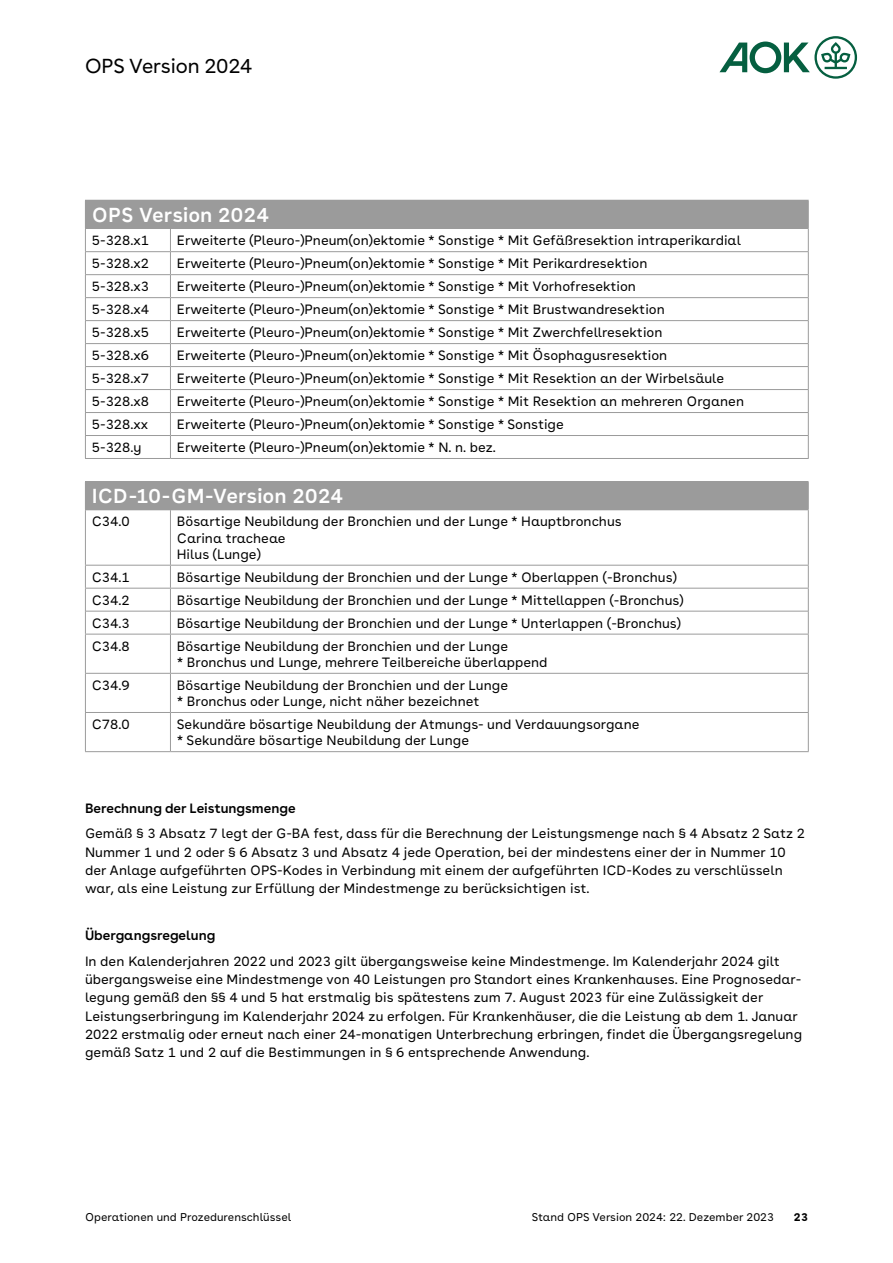
<style>
.page{position:relative;width:893px;height:1263px;background:#fff}
.page>*{position:absolute;margin:0;border:0;box-sizing:border-box;transform-origin:0 0}
.P_-_OPS_Tabelle_h1_Kopfzeile_13_5pt{font:600 20.25px "AOK Buenos Aires Text";letter-spacing:.01em;color:#fff}
.t1{font:20.25px "AOK Buenos Aires";color:#000}
.P_-_OPS_Tabelle_copy_9pt_120{font:13.5px/16.2px "AOK Buenos Aires Text";color:#000}
.P_-_copy_9pt_135_oA{font:13.5px/18.1px "AOK Buenos Aires Text";color:#000}
.H4_-_Head_OPS_9pt_135_semibold_2024{font:600 13.5px "AOK Buenos Aires";color:#000}
.t2{font:11.25px "AOK Buenos Aires Text";color:#000}
.t3{font:700 11.25px "AOK Buenos Aires Text";color:#000}
</style>
<div class="page">
<div style="left:85px;top:200px;width:723px;height:28px;background:#9b9b9b"></div>
<hr style="left:85px;top:228px;width:85px;height:1px;background:#9b9b9b">
<hr style="left:170px;top:228px;width:639px;height:1px;background:#9b9b9b">
<hr style="left:170px;top:200px;width:639px;height:1px;background:#9b9b9b">
<svg style="left:85px;top:229px;width:1px;height:229px"></svg>
<svg style="left:170px;top:229px;width:1px;height:229px"></svg>
<svg style="left:808px;top:201px;width:1px;height:257px"></svg>
<hr style="left:85px;top:251px;width:85px;height:1px;background:#9b9b9b">
<hr style="left:170px;top:251px;width:639px;height:1px;background:#9b9b9b">
<hr style="left:85px;top:274px;width:85px;height:1px;background:#9b9b9b">
<hr style="left:170px;top:274px;width:639px;height:1px;background:#9b9b9b">
<hr style="left:85px;top:297px;width:85px;height:1px;background:#9b9b9b">
<hr style="left:170px;top:297px;width:639px;height:1px;background:#9b9b9b">
<hr style="left:85px;top:320px;width:85px;height:1px;background:#9b9b9b">
<hr style="left:170px;top:320px;width:639px;height:1px;background:#9b9b9b">
<hr style="left:85px;top:343px;width:85px;height:1px;background:#9b9b9b">
<hr style="left:170px;top:343px;width:639px;height:1px;background:#9b9b9b">
<hr style="left:85px;top:366px;width:85px;height:1px;background:#9b9b9b">
<hr style="left:170px;top:366px;width:639px;height:1px;background:#9b9b9b">
<hr style="left:85px;top:389px;width:85px;height:1px;background:#9b9b9b">
<hr style="left:170px;top:389px;width:639px;height:1px;background:#9b9b9b">
<hr style="left:85px;top:412px;width:85px;height:1px;background:#9b9b9b">
<hr style="left:170px;top:412px;width:639px;height:1px;background:#9b9b9b">
<hr style="left:85px;top:435px;width:85px;height:1px;background:#9b9b9b">
<hr style="left:170px;top:435px;width:639px;height:1px;background:#9b9b9b">
<hr style="left:85px;top:458px;width:85px;height:1px;background:#9b9b9b">
<hr style="left:170px;top:458px;width:639px;height:1px;background:#9b9b9b">
<div style="left:85px;top:482px;width:723px;height:28px;background:#9b9b9b"></div>
<hr style="left:170px;top:509px;width:639px;height:1px;background:#9b9b9b">
<hr style="left:86px;top:611px;width:84px;height:1px;background:#9b9b9b">
<hr style="left:171px;top:611px;width:637px;height:1px;background:#9b9b9b">
<hr style="left:85px;top:481px;width:85px;height:1px;background:#9b9b9b">
<hr style="left:170px;top:481px;width:639px;height:1px;background:#9b9b9b">
<svg style="left:808px;top:482px;width:1px;height:27px"></svg>
<hr style="left:85px;top:510px;width:1px;height:55px;background:#9b9b9b">
<hr style="left:170px;top:510px;width:1px;height:55px;background:#9b9b9b">
<hr style="left:808px;top:510px;width:1px;height:55px;background:#9b9b9b">
<svg style="left:85px;top:566px;width:1px;height:68px"></svg>
<hr style="left:85px;top:634px;width:1px;height:39px;background:#9b9b9b">
<hr style="left:85px;top:674px;width:1px;height:38px;background:#9b9b9b">
<hr style="left:85px;top:713px;width:1px;height:38px;background:#9b9b9b">
<hr style="left:85px;top:565px;width:85px;height:1px;background:#9b9b9b">
<hr style="left:170px;top:565px;width:639px;height:1px;background:#9b9b9b">
<svg style="left:170px;top:565px;width:1px;height:69px"></svg>
<svg style="left:808px;top:565px;width:1px;height:69px"></svg>
<hr style="left:170px;top:634px;width:1px;height:39px;background:#9b9b9b">
<hr style="left:808px;top:634px;width:1px;height:39px;background:#9b9b9b">
<hr style="left:170px;top:674px;width:1px;height:38px;background:#9b9b9b">
<hr style="left:808px;top:674px;width:1px;height:38px;background:#9b9b9b">
<hr style="left:170px;top:713px;width:1px;height:38px;background:#9b9b9b">
<hr style="left:808px;top:713px;width:1px;height:38px;background:#9b9b9b">
<hr style="left:85px;top:588px;width:85px;height:1px;background:#9b9b9b">
<hr style="left:170px;top:588px;width:639px;height:1px;background:#9b9b9b">
<hr style="left:85px;top:634px;width:85px;height:1px;background:#9b9b9b">
<hr style="left:170px;top:634px;width:639px;height:1px;background:#9b9b9b">
<hr style="left:85px;top:673px;width:85px;height:1px;background:#9b9b9b">
<hr style="left:170px;top:673px;width:639px;height:1px;background:#9b9b9b">
<hr style="left:85px;top:712px;width:85px;height:1px;background:#9b9b9b">
<hr style="left:170px;top:712px;width:639px;height:1px;background:#9b9b9b">
<hr style="left:85px;top:751px;width:85px;height:1px;background:#9b9b9b">
<hr style="left:170px;top:751px;width:639px;height:1px;background:#9b9b9b">
<svg style="left:719px;top:36px;width:138px;height:43px"></svg>
<h1 class="t1" style="left:85px;top:49px;width:169px">OPS Version 2024</h1>
<h1 class="P_-_OPS_Tabelle_h1_Kopfzeile_13_5pt" style="left:92px;top:198px;width:178px">OPS Version 2024</h1>
<p class="P_-_OPS_Tabelle_copy_9pt_120" style="left:92px;top:231px;width:59px">5-328.x1</p>
<p class="P_-_OPS_Tabelle_copy_9pt_120" style="left:177px;top:231px;width:566px">Erweiterte (Pleuro-)Pneum(on)ektomie * Sonstige * Mit Gefäßresektion intraperikardial</p>
<p class="P_-_OPS_Tabelle_copy_9pt_120" style="left:92px;top:254px;width:59px">5-328.x2</p>
<p class="P_-_OPS_Tabelle_copy_9pt_120" style="left:177px;top:254px;width:472px">Erweiterte (Pleuro-)Pneum(on)ektomie * Sonstige * Mit Perikardresektion</p>
<p class="P_-_OPS_Tabelle_copy_9pt_120" style="left:92px;top:277px;width:59px">5-328.x3</p>
<p class="P_-_OPS_Tabelle_copy_9pt_120" style="left:177px;top:277px;width:461px">Erweiterte (Pleuro-)Pneum(on)ektomie * Sonstige * Mit Vorhofresektion</p>
<p class="P_-_OPS_Tabelle_copy_9pt_120" style="left:92px;top:300px;width:59px">5-328.x4</p>
<p class="P_-_OPS_Tabelle_copy_9pt_120" style="left:177px;top:300px;width:489px">Erweiterte (Pleuro-)Pneum(on)ektomie * Sonstige * Mit Brustwandresektion</p>
<p class="P_-_OPS_Tabelle_copy_9pt_120" style="left:92px;top:323px;width:59px">5-328.x5</p>
<p class="P_-_OPS_Tabelle_copy_9pt_120" style="left:177px;top:323px;width:487px">Erweiterte (Pleuro-)Pneum(on)ektomie * Sonstige * Mit Zwerchfellresektion</p>
<p class="P_-_OPS_Tabelle_copy_9pt_120" style="left:92px;top:346px;width:59px">5-328.x6</p>
<p class="P_-_OPS_Tabelle_copy_9pt_120" style="left:177px;top:346px;width:492px">Erweiterte (Pleuro-)Pneum(on)ektomie * Sonstige * Mit Ösophagusresektion</p>
<p class="P_-_OPS_Tabelle_copy_9pt_120" style="left:92px;top:369px;width:59px">5-328.x7</p>
<p class="P_-_OPS_Tabelle_copy_9pt_120" style="left:177px;top:369px;width:549px">Erweiterte (Pleuro-)Pneum(on)ektomie * Sonstige * Mit Resektion an der Wirbelsäule</p>
<p class="P_-_OPS_Tabelle_copy_9pt_120" style="left:92px;top:392px;width:59px">5-328.x8</p>
<p class="P_-_OPS_Tabelle_copy_9pt_120" style="left:177px;top:392px;width:569px">Erweiterte (Pleuro-)Pneum(on)ektomie * Sonstige * Mit Resektion an mehreren Organen</p>
<p class="P_-_OPS_Tabelle_copy_9pt_120" style="left:92px;top:415px;width:58px">5-328.xx</p>
<p class="P_-_OPS_Tabelle_copy_9pt_120" style="left:177px;top:415px;width:389px">Erweiterte (Pleuro-)Pneum(on)ektomie * Sonstige * Sonstige</p>
<p class="P_-_OPS_Tabelle_copy_9pt_120" style="left:92px;top:438px;width:51px">5-328.y</p>
<p class="P_-_OPS_Tabelle_copy_9pt_120" style="left:177px;top:438px;width:321px">Erweiterte (Pleuro-)Pneum(on)ektomie * N. n. bez.</p>
<p class="P_-_OPS_Tabelle_h1_Kopfzeile_13_5pt" style="left:92px;top:479px;width:253px">ICD-10-GM-Version 2024</p>
<p class="P_-_OPS_Tabelle_copy_9pt_120" style="left:92px;top:512px;width:39px">C34.0</p>
<p class="P_-_OPS_Tabelle_copy_9pt_120" style="left:177px;top:512px;width:446px">Bösartige Neubildung der Bronchien und der Lunge * Hauptbronchus</p>
<p class="P_-_OPS_Tabelle_copy_9pt_120" style="left:177px;top:528px;width:110px">Carina tracheae</p>
<p class="P_-_OPS_Tabelle_copy_9pt_120" style="left:177px;top:545px;width:85px">Hilus (Lunge)</p>
<p class="P_-_OPS_Tabelle_copy_9pt_120" style="left:92px;top:568px;width:39px">C34.1</p>
<p class="P_-_OPS_Tabelle_copy_9pt_120" style="left:177px;top:568px;width:501px">Bösartige Neubildung der Bronchien und der Lunge * Oberlappen (-Bronchus)</p>
<p class="P_-_OPS_Tabelle_copy_9pt_120" style="left:92px;top:591px;width:39px">C34.2</p>
<p class="P_-_OPS_Tabelle_copy_9pt_120" style="left:177px;top:591px;width:508px">Bösartige Neubildung der Bronchien und der Lunge * Mittellappen (-Bronchus)</p>
<p class="P_-_OPS_Tabelle_copy_9pt_120" style="left:92px;top:614px;width:39px">C34.3</p>
<p class="P_-_OPS_Tabelle_copy_9pt_120" style="left:177px;top:614px;width:506px">Bösartige Neubildung der Bronchien und der Lunge * Unterlappen (-Bronchus)</p>
<p class="P_-_OPS_Tabelle_copy_9pt_120" style="left:92px;top:637px;width:39px">C34.8</p>
<p class="P_-_OPS_Tabelle_copy_9pt_120" style="left:177px;top:637px;width:372px">Bösartige Neubildung der Bronchien und der Lunge<br>* Bronchus und Lunge, mehrere Teilbereiche überlappend</p>
<p class="P_-_OPS_Tabelle_copy_9pt_120" style="left:92px;top:676px;width:39px">C34.9</p>
<p class="P_-_OPS_Tabelle_copy_9pt_120" style="left:177px;top:676px;width:333px">Bösartige Neubildung der Bronchien und der Lunge * Bronchus oder Lunge, nicht näher bezeichnet</p>
<p class="P_-_OPS_Tabelle_copy_9pt_120" style="left:92px;top:715px;width:39px">C78.0</p>
<p class="P_-_OPS_Tabelle_copy_9pt_120" style="left:177px;top:715px;width:464px">Sekundäre bösartige Neubildung der Atmungs- und Verdauungsorgane * Sekundäre bösartige Neubildung der Lunge</p>
<h4 class="H4_-_Head_OPS_9pt_135_semibold_2024" style="left:85px;top:797px;width:212px">Berechnung der Leistungsmenge</h4>
<p class="P_-_copy_9pt_135_oA" style="left:85px;top:823px;width:722px">Gemäß § 3 Absatz 7 legt der G-BA fest, dass für die Berechnung der Leistungsmenge nach § 4 Absatz 2 Satz 2<br>Nummer 1 und 2 oder § 6 Absatz 3 und Absatz 4 jede Operation, bei der mindestens einer der in Nummer 10 der Anlage aufgeführten OPS-Kodes in Verbindung mit einem der aufgeführten ICD-Kodes zu verschlüsseln war, als eine Leistung zur Erfüllung der Mindestmenge zu berücksichtigen ist.</p>
<h4 class="H4_-_Head_OPS_9pt_135_semibold_2024" style="left:85px;top:924px;width:132px">Übergangsregelung</h4>
<p class="P_-_copy_9pt_135_oA" style="left:85px;top:951px;width:719px">In den Kalenderjahren 2022 und 2023 gilt übergangsweise keine Mindestmenge. Im Kalenderjahr 2024 gilt übergangsweise eine Mindestmenge von 40 Leistungen pro Standort eines Krankenhauses. Eine Prognosedar&shy;legung gemäß den §§ 4 und 5 hat erstmalig bis spätestens zum 7. August 2023 für eine Zulässigkeit der Leistungserbringung im Kalenderjahr 2024 zu erfolgen. Für Krankenhäuser, die die Leistung ab dem 1. Januar 2022 erstmalig oder erneut nach einer 24-monatigen Unterbrechung erbringen, findet die Übergangsregelung gemäß Satz 1 und 2 auf die Bestimmungen in § 6 entsprechende Anwendung.</p>
<p class="t2" style="left:85px;top:1208px;width:208px">Operationen und Prozedurenschlüssel</p>
<p class="t3" style="left:794px;top:1207px;width:16px">23</p>
<p class="t2" style="left:532px;top:1208px;width:244px">Stand OPS Version 2024: 22. Dezember 2023</p>
</div>
